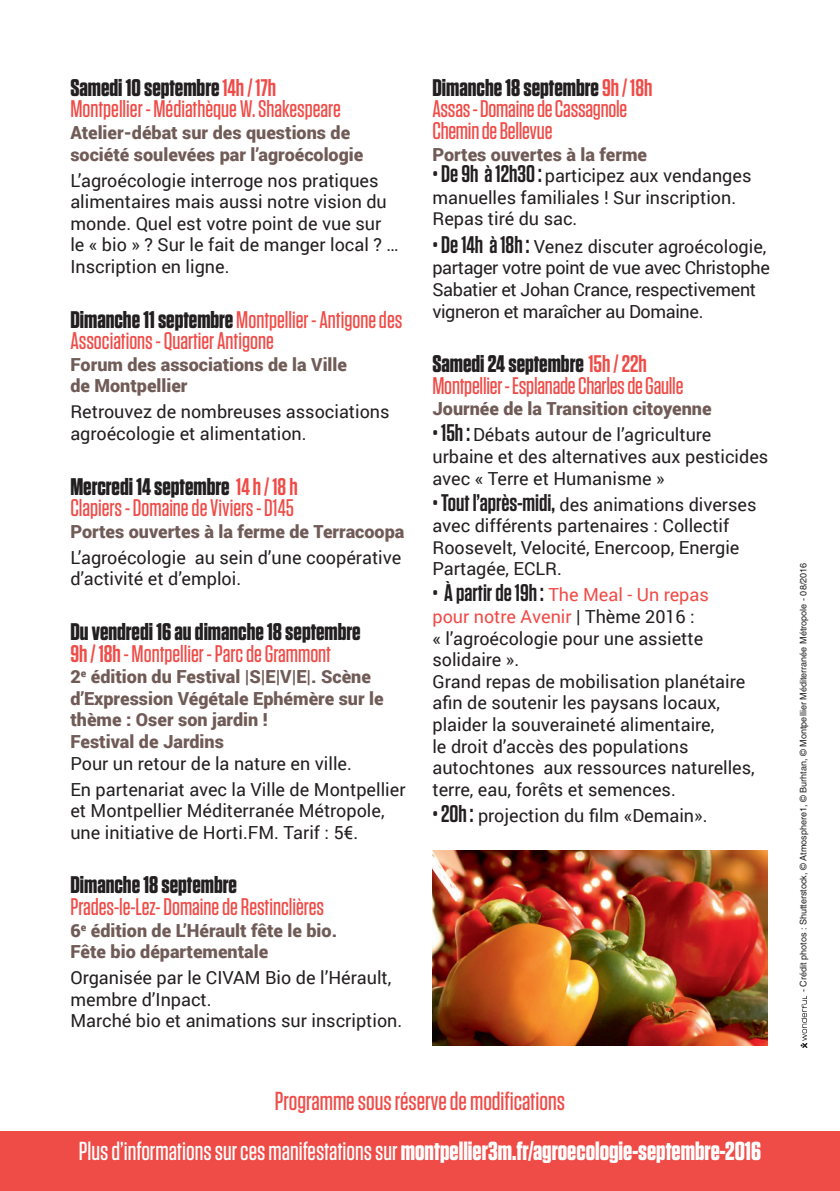
<style>
.page{position:relative;width:840px;height:1191px;background:#fff}
.page>*{position:absolute;margin:0;border:0;box-sizing:border-box;transform-origin:0 0}
.t1{font:700 26px "Tungsten";color:#fff}
.t2{font:500 26px "Tungsten";color:#ef4b47}
.t3{font:500 24px/21.6px "Tungsten";color:#ef4b47}
.t4{font:700 24px/21.6px "Tungsten";color:#231f20}
.t5{font:18px/21.6px "Roboto";color:#231f20}
.t6{font:900 18px/21.6px "Roboto";color:#705b57}
.t7{font:18px/21.6px "Roboto";letter-spacing:-.02em;color:#231f20}
.t8{font:9px "Helvetica LT";color:#231f20}
.s1{font-weight:700;color:#231f20}
.s2{font-weight:600}
.s3{font-weight:600;color:#ef4b47}
.s4{font-weight:500;color:#ef4b47}
.s5{font-family:"Tungsten";font-weight:600;font-size:24px}
.s6{color:#ef4b47}
.s7{font-weight:500}
</style>
<div class="page">
<img style="left:432px;top:850px;width:334px;height:196px">
<div style="left:0;top:1131px;width:839px;height:60px;background:#ef4b47"></div>
<svg style="left:800px;top:996px;width:7px;height:52px"></svg>
<h2 class="t3" style="left:70px;top:77px;width:272px"><span class="s1">Samedi 10 septembre</span><span class="s2">14h / 17h<br></span>Montpellier - Médiathèque W. Shakespeare</h2>
<p class="t6" style="left:70px;top:121px;width:294px">Atelier-débat sur des questions de société soulevées par l’agroécologie</p>
<p class="t5" style="left:70px;top:169px;width:329px">L’agroécologie interroge nos pratiques alimentaires mais aussi notre vision du monde. Quel est votre point de vue sur le « bio » ? Sur le fait de manger local ? … Inscription en ligne.</p>
<h2 class="t3" style="left:70px;top:309px;width:333px"><span class="s1">Dimanche 11 septembre</span>Montpellier - Antigone des<br>Associations - Quartier Antigone</h2>
<p class="t6" style="left:70px;top:353px;width:278px">Forum des associations de la Ville de Montpellier</p>
<p class="t5" style="left:70px;top:400px;width:320px">Retrouvez de nombreuses associations agroécologie et alimentation.</p>
<h2 class="t3" style="left:70px;top:476px;width:229px"><span class="s1">Mercredi 14 septembre</span> <span class="s2">14 h / 18 h<br></span>Clapiers - Domaine de Viviers - D145</h2>
<p class="t6" style="left:70px;top:520px;width:335px">Portes ouvertes à la ferme de Terracoopa</p>
<p class="t5" style="left:70px;top:546px;width:332px">L’agroécologie au sein d’une coopérative d’activité et d’emploi.</p>
<h2 class="t4" style="left:70px;top:621px;width:292px">Du vendredi 16 au dimanche 18 septembre<br><span class="s3">9h / 18h</span> <span class="s4">- Montpellier - Parc de Grammont</span></h2>
<p class="t6" style="left:70px;top:665px;width:314px">2<sup>e</sup> édition du Festival |S|E|V|E|. Scène d’Expression Végétale Ephémère sur le thème : Oser son jardin !<br>Festival de Jardins</p>
<p class="t5" style="left:70px;top:749px;width:336px;line-height:26px">Pour un retour de la nature en ville.<br>En partenariat avec la Ville de Montpellier</p>
<p class="t5" style="left:70px;top:799px;width:315px">et Montpellier Méditerranée Métropole, une initiative de Horti.FM. Tarif : 5€.</p>
<h2 class="t4" style="left:70px;top:875px;width:168px">Dimanche 18 septembre</h2>
<h2 class="t3" style="left:70px;top:896px;width:255px">Prades-le-Lez- Domaine de Restinclières</h2>
<p class="t6" style="left:70px;top:918px;width:268px">6<sup>e</sup> édition de L’Hérault fête le bio.<br>Fête bio départementale</p>
<p class="t5" style="left:70px;top:966px;width:333px">Organisée par le CIVAM Bio de l’Hérault, membre d’Inpact.<br>Marché bio et animations sur inscription.</p>
<h2 class="t3" style="left:432px;top:77px;width:221px"><span class="s1">Dimanche 18 septembre</span> <span class="s2">9h / 18h<br></span>Assas - Domaine de Cassagnole<br>Chemin de Bellevue</h2>
<p class="t6" style="left:432px;top:143px;width:216px">Portes ouvertes à la ferme</p>
<p class="t5" style="left:432px;top:164px;width:320px"><span class="s5">• De 9h à 12h30 :</span> participez aux vendanges manuelles familiales ! Sur inscription.<br>Repas tiré du sac.</p>
<p class="t7" style="left:432px;top:235px;width:339px"><span class="s5">• De 14h à 18h :</span> Venez discuter agroécologie, partager votre point de vue avec Christophe Sabatier et Johan Crance, respectivement vigneron et maraîcher au Domaine.</p>
<h2 class="t3" style="left:432px;top:353px;width:252px"><span class="s1">Samedi 24 septembre</span> <span class="s2">15h / 22h<br></span>Montpellier - Esplanade Charles de Gaulle</h2>
<p class="t6" style="left:432px;top:397px;width:280px">Journée de la Transition citoyenne</p>
<p class="t5" style="left:432px;top:423px;width:337px"><span class="s5">• 15h :</span> Débats autour de l’agriculture urbaine et des alternatives aux pesticides avec « Terre et Humanisme »</p>
<p class="t5" style="left:432px;top:492px;width:325px"><span class="s5">• Tout l’après-midi,</span> des animations diverses avec différents partenaires : Collectif Roosevelt, Velocité, Enercoop, Energie Partagée, ECLR.</p>
<p class="t5" style="left:432px;top:583px;width:324px"><span class="s5">• À partir de 19h :</span> <span class="s6">The Meal - Un repas<br>pour notre Avenir</span> | Thème 2016 :<br>« l’agroécologie pour une assiette solidaire ».<br>Grand repas de mobilisation planétaire afin de soutenir les paysans locaux, plaider la souveraineté alimentaire,<br>le droit d’accès des populations autochtones aux ressources naturelles, terre, eau, forêts et semences.</p>
<p class="t5" style="left:432px;top:804px;width:276px"><span class="s5">• 20h :</span> projection du film «Demain».</p>
<h1 class="t2" style="left:275px;top:1087px;width:291px">Programme sous réserve de modifications</h1>
<h1 class="t1" style="left:79px;top:1136px;width:683px"><span class="s7">Plus d’informations sur ces manifestations sur</span> montpellier3m.fr/agroecologie-septembre-2016</h1>
<p class="t8" style="left:797px;top:992px;width:431px;rotate:-90deg">- Crédit photos : Shutterstock, © Atmosphere1, © Burhtan, © Montpellier Méditerranée Métropole - 08/2016</p>
</div>
